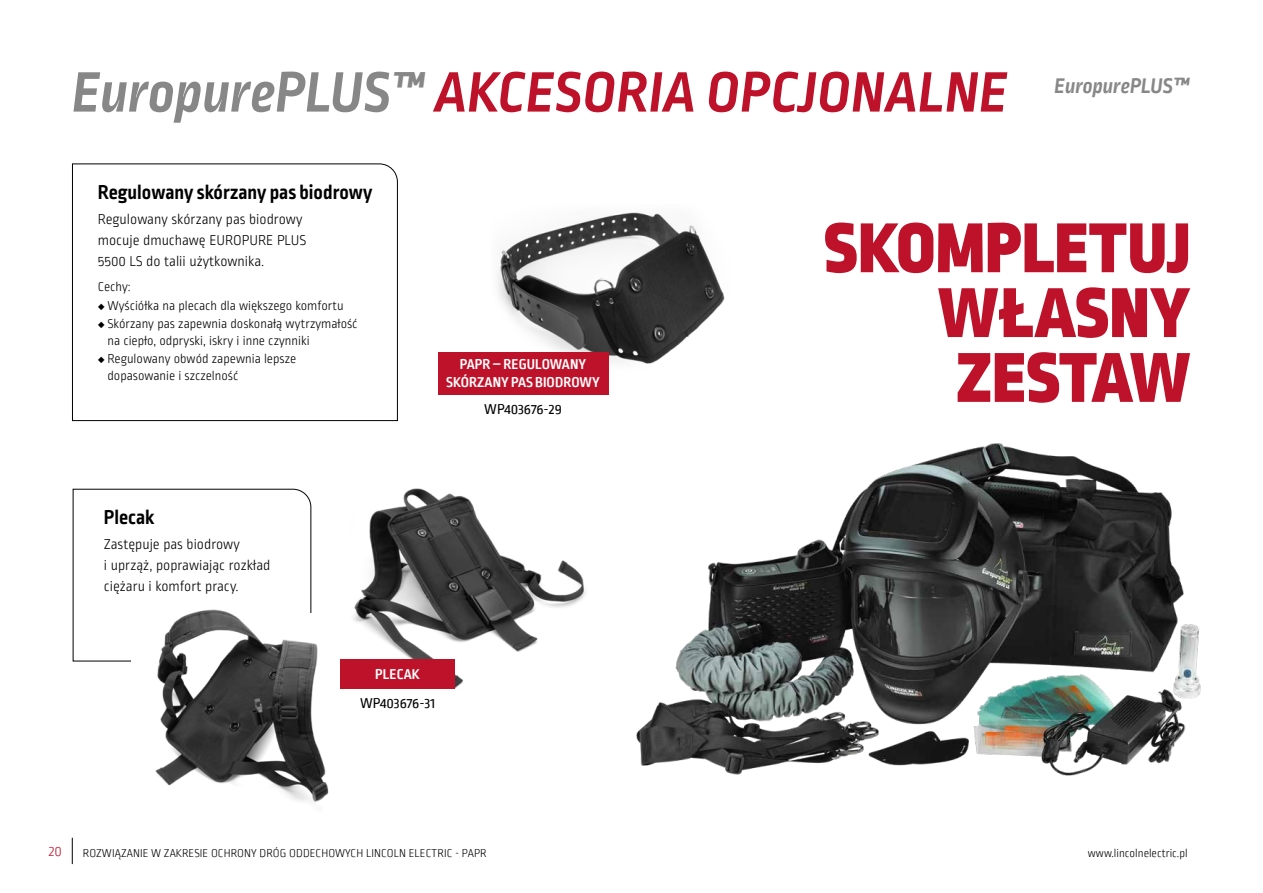
<style>
.page{position:relative;width:1263px;height:893px;background:#fff}
.page>*{position:absolute;margin:0;border:0;box-sizing:border-box;transform-origin:0 0}
.t1{font:900 74.55px/64.8px "Ropa Sans Pro";letter-spacing:.01em;color:#bd122a;text-align:justify}
.t2{font:italic 700 60px "Ropa Sans PTT";letter-spacing:.01em;color:#bd122a}
.t3{font:italic 700 22.2px "Ropa Sans PTT";color:#878787}
.t4{font:700 21px "Ropa Sans Pro";color:#000}
.t5{font:300 15px/21px "Ropa Sans Pro";color:#000}
.t6{font:700 15px/18px "Ropa Sans PTT";letter-spacing:.01em;color:#fff;text-align:center}
.t7{font:15px "Ropa Sans PTT";color:#000}
.t8{font:300 15px "Ropa Sans PTT";color:#bd122a}
.t9{font:300 13.5px/16.5px "Ropa Sans Pro";color:#000}
.t10{font:300 12px "Ropa Sans PTT";letter-spacing:.01em;color:#000}
.s1{color:#878787}
.s2{font-size:45px;color:#878787}
</style>
<div class="page">
<svg style="left:72px;top:164px;width:326px;height:257px"></svg>
<img style="left:491px;top:212px;width:234px;height:171px">
<div style="left:438px;top:353px;width:170px;height:42px;background:#bd122a"></div>
<svg style="left:73px;top:489px;width:238px;height:172px"></svg>
<img style="left:353px;top:488px;width:233px;height:201px">
<div style="left:340px;top:659px;width:115px;height:30px;background:#bd122a"></div>
<img style="left:132px;top:595px;width:197px;height:207px">
<img style="left:636px;top:443px;width:565px;height:333px">
<svg style="left:72px;top:838px;width:1px;height:26px"></svg>
<h2 class="t2" style="left:72px;top:57px;width:937px"><span class="s1">EuropurePLUS</span><span class="s2">™</span> AKCESORIA OPCJONALNE</h2>
<h3 class="t3" style="left:1054px;top:73px;width:136px">EuropurePLUS™</h3>
<h3 class="t4" style="left:98px;top:180px;width:276px">Regulowany skórzany pas biodrowy</h3>
<p class="t5" style="left:98px;top:210px;width:210px">Regulowany skórzany pas biodrowy mocuje dmuchawę EUROPURE PLUS<br>5500 LS do talii użytkownika.</p>
<p class="t9" style="left:98px;top:279px;width:34px">Cechy:</p>
<p class="t9" style="left:98px;top:298px;width:247px">◆ Wyściółka na plecach dla większego komfortu</p>
<p class="t9" style="left:107px;top:316px;width:252px;text-indent:-10px">◆ Skórzany pas zapewnia doskonałą wytrzymałość na ciepło, odpryski, iskry i inne czynniki</p>
<p class="t9" style="left:107px;top:352px;width:190px;text-indent:-10px">◆ Regulowany obwód zapewnia lepsze dopasowanie i szczelność</p>
<p class="t6" style="left:446px;top:356px;width:155px">PAPR – REGULOWANY<br>SKÓRZANY PAS BIODROWY</p>
<p class="t7" style="left:484px;top:401px;width:79px">WP403676-29</p>
<h3 class="t4" style="left:104px;top:505px;width:52px">Plecak</h3>
<p class="t5" style="left:104px;top:535px;width:168px">Zastępuje pas biodrowy<br>i uprząż, poprawiając rozkład ciężaru i komfort pracy.</p>
<p class="t6" style="left:375px;top:665px;width:46px">PLECAK</p>
<p class="t7" style="left:360px;top:695px;width:77px">WP403676-31</p>
<h1 class="t1" style="left:938px;top:219px;width:254px;text-indent:-114px">SKOMPLETUJ WŁASNY ZESTAW</h1>
<p class="t8" style="left:49px;top:843px;width:15px">20</p>
<p class="t10" style="left:83px;top:847px;width:405px">ROZWIĄZANIE W ZAKRESIE OCHRONY DRÓG ODDECHOWYCH LINCOLN ELECTRIC - PAPR</p>
<p class="t10" style="left:1088px;top:847px;width:101px">www.lincolnelectric.pl</p>
</div>
